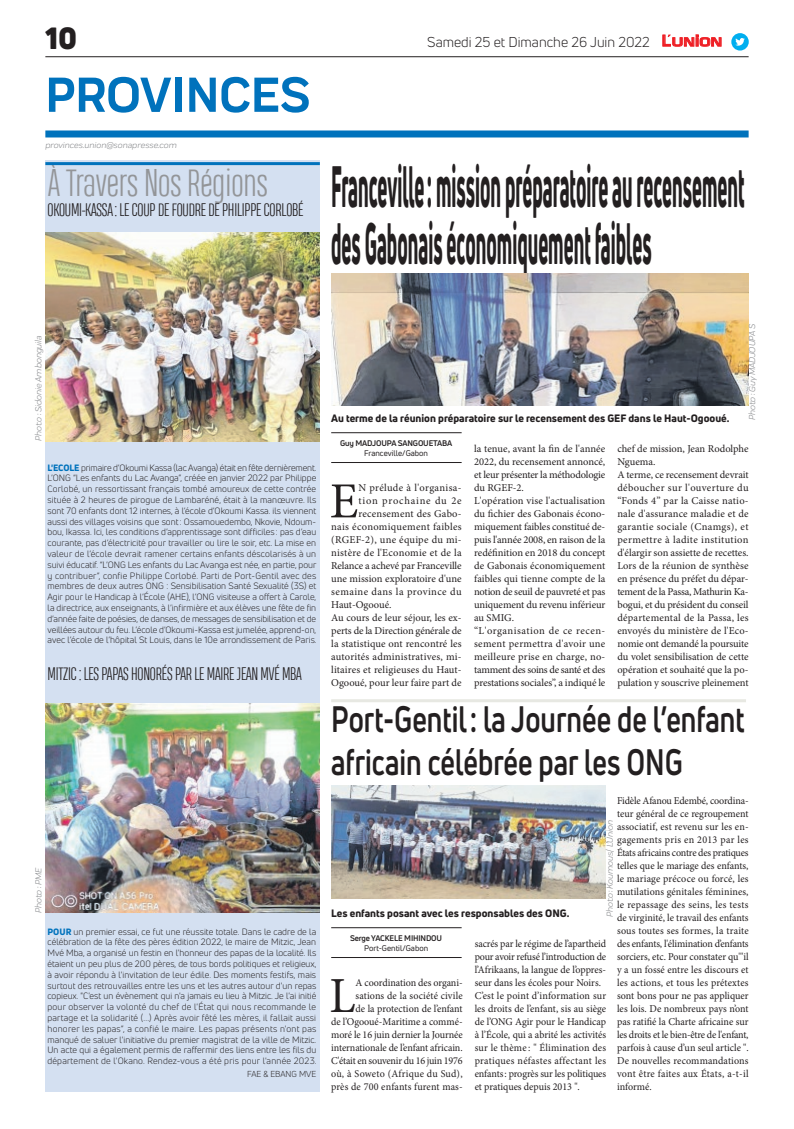
<style>
.page{position:relative;width:794px;height:1129px;background:#fff}
.page>*{position:absolute;margin:0;border:0;box-sizing:border-box;transform-origin:0 0}
.t1{font:800 57px/57px "Uni Neue";color:#231f20;scale:.33 1}
.t2{font:700 51px "Praktika";color:#0072bc}
.t3{font:50.5px "Minion Pro";color:#231f20;scale:.96 1}
.t4{font:50.5px "Minion Pro";color:#231f20}
.t5{font:700 36px/43.2px "Uni Neue";color:#231f20;scale:.77 1}
.t6{font:300 36px "Heading Compressed Pro";color:#939598}
.t7{font:900 30px "Uni Neue";color:#231f20}
.t8{font:300 17px "Heading Compressed Pro";letter-spacing:-.01em;color:#231f20}
.t9{font:14px "Uni Neue";color:#231f20}
.t10{font:10.5px/13px "Minion Pro";color:#231f20;text-align:right;scale:.96 1}
.t11{font:10.5px/13px "Minion Pro";color:#231f20}
.t12{font:800 10.5px "Uni Neue";color:#231f20}
.t13{font:10.5px "Minion Pro";letter-spacing:.025em;color:#231f20}
.t14{font:10.5px "Minion Pro";letter-spacing:.02em;color:#231f20}
.t15{font:10.5px "Minion Pro";letter-spacing:.035em;color:#231f20}
.t16{font:10.5px "Minion Pro";letter-spacing:.03em;color:#231f20}
.t17{font:10.5px "Minion Pro";letter-spacing:.07em;color:#231f20}
.t18{font:9px/10.8px "Uni Neue";letter-spacing:.005em;color:#231f20;text-align:justify}
.t19{font:italic 9px "Praktika";color:#818386}
.t20{font:8.5px "Uni Neue";color:#231f20}
.t21{font:700 8px "Uni Neue";letter-spacing:-.02em;color:#231f20}
.t22{font:8px "Uni Neue";color:#231f20}
.s1{font-family:"Eurostile";font-weight:600;font-size:14.9px;color:#ee1d23}
.s2{font-family:"Eurostile";font-weight:600;font-size:11.4px;color:#ee1d23}
.s3{font-weight:800;color:#0072bc}
</style>
<div class="page">
<hr style="left:45px;top:56px;width:703px;height:1px;background:#231f20">
<div style="left:45px;top:130px;width:703px;height:7px;background:#0072bc"></div>
<svg style="left:662px;top:34px;width:60px;height:13px"></svg>
<div style="left:731px;top:33px;width:17px;height:18px;background:#00aeef;border-radius:50%"></div>
<svg style="left:735px;top:38px;width:10px;height:8px"></svg>
<div style="left:45px;top:160px;width:275px;height:931px;background:#d4e0f1"></div>
<img style="left:45px;top:232px;width:275px;height:209px">
<img style="left:45px;top:703px;width:275px;height:209px">
<hr style="left:45px;top:162px;width:275px;height:3px;background:#0072bc">
<hr style="left:331px;top:956px;width:130px;height:1px;background:#231f20">
<hr style="left:331px;top:927px;width:130px;height:1px;background:#231f20">
<img style="left:331px;top:785px;width:274px;height:113px">
<hr style="left:331px;top:699px;width:415px;height:3px;background:#e7e8e2">
<hr style="left:331px;top:462px;width:130px;height:1px;background:#231f20">
<hr style="left:331px;top:432px;width:130px;height:1px;background:#231f20">
<img style="left:331px;top:274px;width:417px;height:131px">
<h3 class="t7" style="left:45px;top:17px;width:33px">10</h3>
<h2 class="t2" style="left:45px;top:54px;width:266px">PROVINCES</h2>
<p class="t19" style="left:45px;top:139px;width:133px">provinces.union@sonapresse.com</p>
<h3 class="t6" style="left:48px;top:162px;width:221px">À Travers Nos Régions</h3>
<h3 class="t8" style="left:47px;top:200px;width:257px">OKOUMI-KASSA: LE COUP DE FOUDRE DE PHILIPPE CORLOBÉ</h3>
<h3 class="t9" style="left:427px;top:33px;width:296px">Samedi 25 et Dimanche 26 Juin 2022 <span class="s1">L</span><span class="s2">UNION</span></h3>
<h1 class="t1" style="left:331px;top:157px;width:1255px">Franceville: mission préparatoire au recensement des Gabonais économiquement faibles</h1>
<p class="t19" style="left:32px;top:440px;width:107px;rotate:-90deg">Photo : Sidonie Ambonguila</p>
<p class="t18" style="left:47px;top:462px;width:271px"><span class="s3">L'ECOLE</span> primaire d’Okoumi Kassa (lac Avanga) était en fête dernièrement.<br>L’ONG “Les enfants du Lac Avanga”, créée en janvier 2022 par Philippe Corlobé, un ressortissant français tombé amoureux de cette contrée située à 2 heures de pirogue de Lambaréné, était à la manœuvre. Ils sont 70 enfants dont 12 internes, à l’école d’Okoumi Kassa. ils viennent aussi des villages voisins que sont: Ossamouedembo, Nkovie, Ndoum&shy;bou, Ikassa. Ici, les conditions d’apprentissage sont difficiles : pas d’eau courante, pas d’électricité pour travailler ou lire le soir, etc. La mise en valeur de l’école devrait ramener certains enfants déscolarisés à un suivi éducatif. “L’ONG Les enfants du Lac Avanga est née, en partie, pour y contribuer”, confie Philippe Corlobé. Parti de Port-Gentil avec des membres de deux autres ONG : Sensibilisation Santé Sexualité (3S) et Agir pour le Handicap à l’École (AHE), l’ONG visiteuse a offert à Carole, la directrice, aux enseignants, à l’infirmière et aux élèves une fête de fin d’année faite de poésies, de danses, de messages de sensibilisation et de veillées autour du feu. L’école d'Okoumi-Kassa est jumelée, apprend-on, avec l’école de l’hôpital St Louis, dans le 10e arrondissement de Paris.</p>
<h3 class="t8" style="left:47px;top:664px;width:256px">MITZIC : LES PAPAS HONORÉS PAR LE MAIRE JEAN MVÉ MBA</h3>
<p class="t19" style="left:32px;top:913px;width:47px;rotate:-90deg">Photo : PME</p>
<p class="t18" style="left:47px;top:925px;width:271px"><span class="s3">POUR</span> un premier essai, ce fut une réussite totale. Dans le cadre de la célébration de la fête des pères édition 2022, le maire de Mitzic, Jean Mvé Mba, a organisé un festin en l'honneur des papas de la localité. Ils étaient un peu plus de 200 pères, de tous bords politiques et religieux, à avoir répondu à l'invitation de leur édile. Des moments festifs, mais surtout des retrouvailles entre les uns et les autres autour d'un repas copieux. "C'est un évènement qui n'a jamais eu lieu à Mitzic. Je l'ai initié pour observer la volonté du chef de l'État qui nous recommande le partage et la solidarité (...) Après avoir fêté les mères, il fallait aussi honorer les papas”, a confié le maire. Les papas présents n'ont pas manqué de saluer l'initiative du premier magistrat de la ville de Mitzic.<br>Un acte qui a également permis de raffermir des liens entre les fils du département de l'Okano. Rendez-vous a été pris pour l'année 2023.</p>
<p class="t20" style="left:247px;top:1068px;width:71px">FAE &amp; EBANG MVE</p>
<p class="t12" style="left:331px;top:411px;width:400px">Au terme de la réunion préparatoire sur le recensement des GEF dans le Haut-Ogooué.</p>
<p class="t19" style="left:746px;top:420px;width:98px;rotate:-90deg">Photo : Guy MADJOUPA S</p>
<p class="t21" style="left:340px;top:437px;width:114px">Guy MADJOUPA SANGOUETABA</p>
<p class="t22" style="left:364px;top:448px;width:65px">Franceville/Gabon</p>
<p class="t11" style="left:474px;top:442px;width:133px">la tenue, avant la fin de l'année<br>2022, du recensement annoncé, et leur présenter la méthodologie du RGEF-2.<br>L'opération vise l'actualisation du fichier des Gabonais écono&shy;miquement faibles constitué de&shy;puis l'année 2008, en raison de la redéfinition en 2018 du concept de Gabonais économiquement faibles qui tienne compte de la notion de seuil de pauvreté et pas uniquement du revenu inférieur au SMIG.<br>“L'organisation de ce recen&shy;sement permettra d'avoir une meilleure prise en charge, no&shy;tamment des soins de santé et des prestations sociales”, a indiqué le</p>
<p class="t11" style="left:617px;top:442px;width:133px">chef de mission, Jean Rodolphe<br>Nguema.<br>A terme, ce recensement devrait déboucher sur l'ouverture du “Fonds 4” par la Caisse natio&shy;nale d'assurance maladie et de garantie sociale (Cnamgs), et permettre à ladite institution d'élargir son assiette de recettes.<br>Lors de la réunion de synthèse en présence du préfet du dépar&shy;tement de la Passa, Mathurin Ka&shy;bogui, et du président du conseil départemental de la Passa, les envoyés du ministère de l'Eco&shy;nomie ont demandé la poursuite du volet sensibilisation de cette opération et souhaité que la po&shy;pulation y souscrive pleinement</p>
<h3 class="t4" style="left:330px;top:467px;width:30px">E</h3>
<p class="t16" style="left:358px;top:481px;width:105px">N prélude à l'organisa-</p>
<p class="t17" style="left:358px;top:494px;width:105px">tion prochaine du 2e</p>
<p class="t14" style="left:358px;top:507px;width:105px">recensement des Gabo-</p>
<p class="t13" style="left:331px;top:520px;width:132px">nais économiquement faibles</p>
<p class="t13" style="left:331px;top:533px;width:132px">(RGEF-2), une équipe du mi-</p>
<p class="t13" style="left:331px;top:546px;width:132px">nistère de l'Economie et de la</p>
<p class="t11" style="left:331px;top:559px;width:132px">Relance a achevé par Franceville</p>
<p class="t11" style="left:331px;top:572px;width:132px">une mission exploratoire d'une</p>
<p class="t15" style="left:331px;top:585px;width:132px">semaine dans la province du</p>
<p class="t11" style="left:331px;top:598px;width:62px">Haut-Ogooué.</p>
<p class="t11" style="left:331px;top:611px;width:132px">Au cours de leur séjour, les ex-</p>
<p class="t11" style="left:331px;top:624px;width:132px">perts de la Direction générale de</p>
<p class="t11" style="left:331px;top:637px;width:132px">la statistique ont rencontré les</p>
<p class="t14" style="left:331px;top:650px;width:132px">autorités administratives, mi-</p>
<p class="t11" style="left:331px;top:663px;width:132px">litaires et religieuses du Haut-</p>
<p class="t11" style="left:331px;top:676px;width:132px">Ogooué, pour leur faire part de</p>
<h3 class="t5" style="left:331px;top:696px;width:538px">Port-Gentil: la Journée de l’enfant africain célébrée par les ONG</h3>
<p class="t10" style="left:617px;top:793px;width:139px;text-align:justify">Fidèle Afanou Edembé, coordina&shy;teur général de ce regroupement associatif, est revenu sur les en&shy;gagements pris en 2013 par les États africains contre des pratiques telles que le mariage des enfants, le mariage précoce ou forcé, les mutilations génitales féminines, le repassage des seins, les tests de virginité, le travail des enfants sous toutes ses formes, la traite des enfants, l'élimination d’enfants sorciers, etc. Pour constater qu'"il y a un fossé entre les discours et les actions, et tous les prétextes sont bons pour ne pas appliquer les lois. De nombreux pays n’ont pas ratifié la Charte africaine sur les droits et le bien-être de l'enfant, parfois à cause d’un seul article ".<br>De nouvelles recommandations vont être faites aux États, a-t-il informé.</p>
<p class="t19" style="left:603px;top:916px;width:98px;rotate:-90deg">Photo : Koumous/ L’Union</p>
<p class="t12" style="left:331px;top:906px;width:240px">Les enfants posant avec les responsables des ONG.</p>
<p class="t21" style="left:350px;top:932px;width:94px">Serge YACKELE MIHINDOU</p>
<p class="t22" style="left:364px;top:943px;width:66px">Port-Gentil/Gabon</p>
<p class="t10" style="left:474px;top:936px;width:138px;text-align:left">sacrés par le régime de l’apartheid pour avoir refusé l’introduction de l’Afrikaans, la langue de l’oppres&shy;seur dans les écoles pour Noirs.<br>C’est le point d’information sur les droits de l’enfant, sis au siège de l’ONG Agir pour le Handicap à l’École, qui a abrité les activités sur le thème : " Élimination des pratiques néfastes affectant les enfants: progrès sur les politiques et pratiques depuis 2013 ".</p>
<p class="t10" style="left:331px;top:975px;width:138px">A coordination des organi&shy;sations de la société civile<br>de la protection de l’enfant<br>de l’Ogooué-Maritime a commé&shy;moré le 16 juin dernier la Journée internationale de l’enfant africain.<br>C'était en souvenir du 16 juin 1976 où, à Soweto (Afrique du Sud), près de 700 enfants furent mas-</p>
<h3 class="t3" style="left:329px;top:961px;width:29px">L</h3>
</div>
